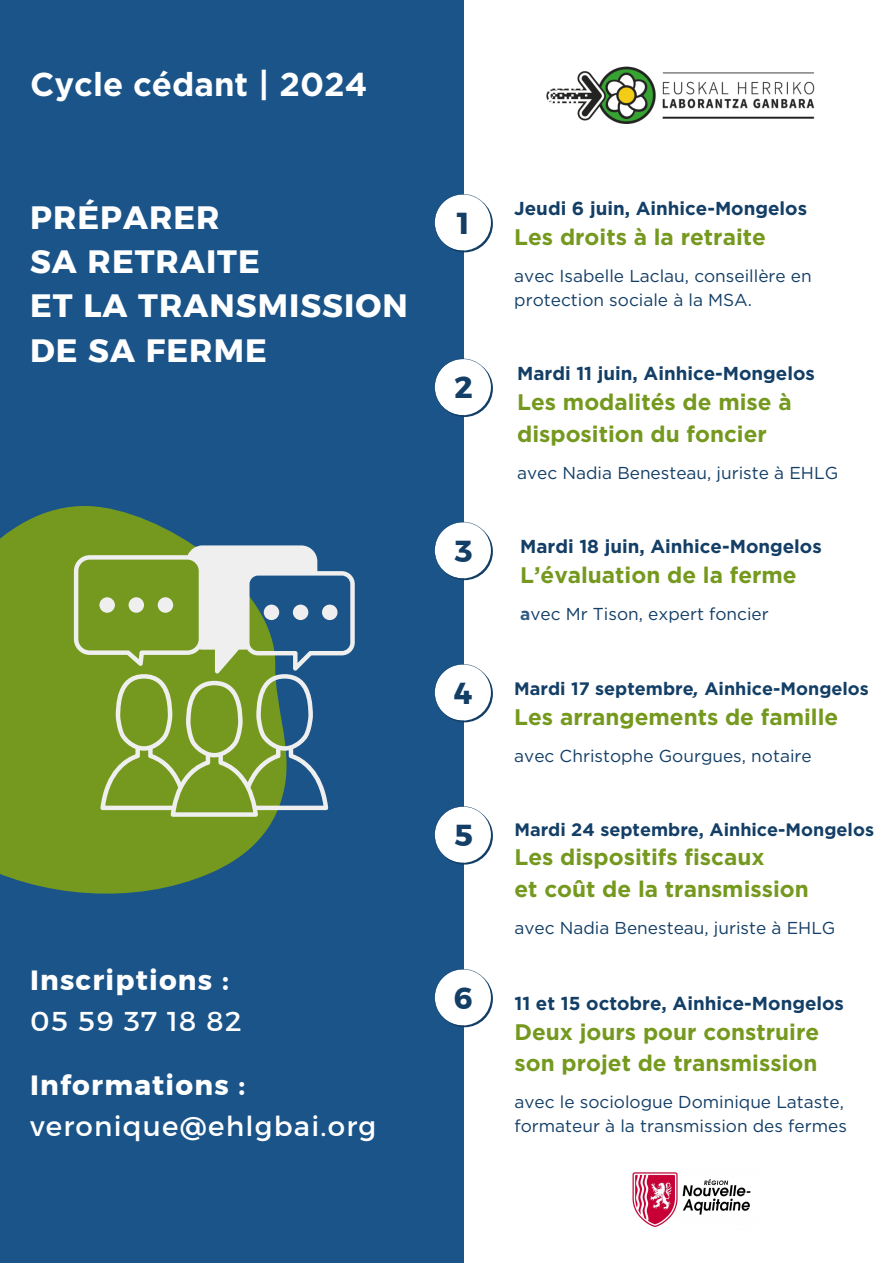
<style>
.page{position:relative;width:893px;height:1263px;background:#fff}
.page>*{position:absolute;margin:0;border:0;box-sizing:border-box;transform-origin:0 0}
.t1{font:700 33px "Gotham";color:#fff}
.t2{font:32.25px/44.4px "Kief Montaser Bold";letter-spacing:.03em;color:#fff}
.t3{font:30.22px "Kief Montaser Bold";color:#133e66}
.t4{font:27.75px/41.1px "Kief Montaser Regular";letter-spacing:.045em;color:#fff}
.t5{font:27.75px/41.1px "Kief Montaser Bold";letter-spacing:.045em;color:#fff}
.t6{font:700 22.5px/31.5px "Gotham";color:#75991e}
.t7{font:700 18.75px "Gotham";color:#133e66}
.t8{font:700 18px "Gotham";color:#133e66}
.t9{font:17.25px/23.6px "Gotham";color:#133e66}
.s1{font-family:"Kief Montaser Regular"}
.s2{font-family:"Kief Montaser Bold"}
.s3{font-weight:700;color:#2f5c82}
.s4{font-style:italic}
</style>
<div class="page">
<div style="left:0;top:0;width:463px;height:1263px;background:#1a5489"></div>
<svg style="left:434px;top:969px;width:59px;height:58px"></svg>
<svg style="left:434px;top:806px;width:59px;height:58px"></svg>
<svg style="left:434px;top:664px;width:59px;height:58px"></svg>
<svg style="left:434px;top:522px;width:59px;height:58px"></svg>
<svg style="left:434px;top:359px;width:59px;height:58px"></svg>
<svg style="left:434px;top:194px;width:59px;height:58px"></svg>
<img style="left:546px;top:66px;width:269px;height:58px">
<svg style="left:0;top:506px;width:275px;height:388px;fill:#75991e"></svg>
<svg style="left:74px;top:545px;width:281px;height:272px"></svg>
<img style="left:632px;top:1172px;width:119px;height:55px">
<h4 class="t1" style="left:30px;top:64px;width:339px">Cycle cédant | 2024</h4>
<p class="t2" style="left:30px;top:195px;width:379px">PRÉPARER<br>SA RETRAITE<br>ET LA TRANSMISSION<br>DE SA FERME</p>
<h5 class="t5" style="left:30px;top:960px;width:213px">Inscriptions :<br><span class="s1">05 59 37 18 82</span></h5>
<p class="t4" style="left:30px;top:1064px;width:348px"><span class="s2">Informations : </span>veronique@ehlgbai.org</p>
<p class="t3" style="left:457px;top:204px;width:14px">1</p>
<p class="t3" style="left:454px;top:369px;width:20px">2</p>
<h3 class="t3" style="left:454px;top:532px;width:20px">3</h3>
<h3 class="t3" style="left:454px;top:674px;width:20px">4</h3>
<p class="t3" style="left:454px;top:816px;width:20px">5</p>
<p class="t3" style="left:454px;top:979px;width:21px">6</p>
<p class="t7" style="left:514px;top:197px;width:294px">Jeudi 6 juin, Ainhice-Mongelos</p>
<p class="t6" style="left:514px;top:221px;width:253px">Les droits à la retraite</p>
<p class="t9" style="left:514px;top:264px;width:299px">avec Isabelle Laclau, conseillère en protection sociale à la MSA.</p>
<p class="t7" style="left:517px;top:362px;width:299px">Mardi 11 juin, Ainhice-Mongelos</p>
<p class="t6" style="left:517px;top:386px;width:276px">Les modalités de mise à disposition du foncier</p>
<p class="t9" style="left:517px;top:461px;width:322px">avec Nadia Benesteau, juriste à EHLG</p>
<p class="t7" style="left:520px;top:535px;width:303px">Mardi 18 juin, Ainhice-Mongelos</p>
<p class="t6" style="left:520px;top:559px;width:278px">L’évaluation de la ferme</p>
<p class="t9" style="left:520px;top:602px;width:250px"><span class="s3">a</span>vec Mr Tison, expert foncier</p>
<p class="t8" style="left:514px;top:678px;width:356px">Mardi 17 septembre<span class="s4">,</span> Ainhice-Mongelos</p>
<p class="t6" style="left:514px;top:701px;width:325px">Les arrangements de famille</p>
<p class="t9" style="left:514px;top:744px;width:299px">avec Christophe Gourgues, notaire</p>
<p class="t8" style="left:514px;top:818px;width:361px">Mardi 24 septembre, Ainhice-Mongelos</p>
<p class="t6" style="left:514px;top:841px;width:296px">Les dispositifs fiscaux<br>et coût de la transmission</p>
<p class="t9" style="left:514px;top:916px;width:322px">avec Nadia Benesteau, juriste à EHLG</p>
<p class="t7" style="left:514px;top:992px;width:331px">11 et 15 octobre, Ainhice-Mongelos</p>
<p class="t6" style="left:514px;top:1016px;width:306px">Deux jours pour construire son projet de transmission</p>
<h5 class="t9" style="left:514px;top:1090px;width:331px">avec le sociologue Dominique Lataste,</h5>
<p class="t9" style="left:514px;top:1114px;width:334px">formateur à la transmission des fermes</p>
</div>
